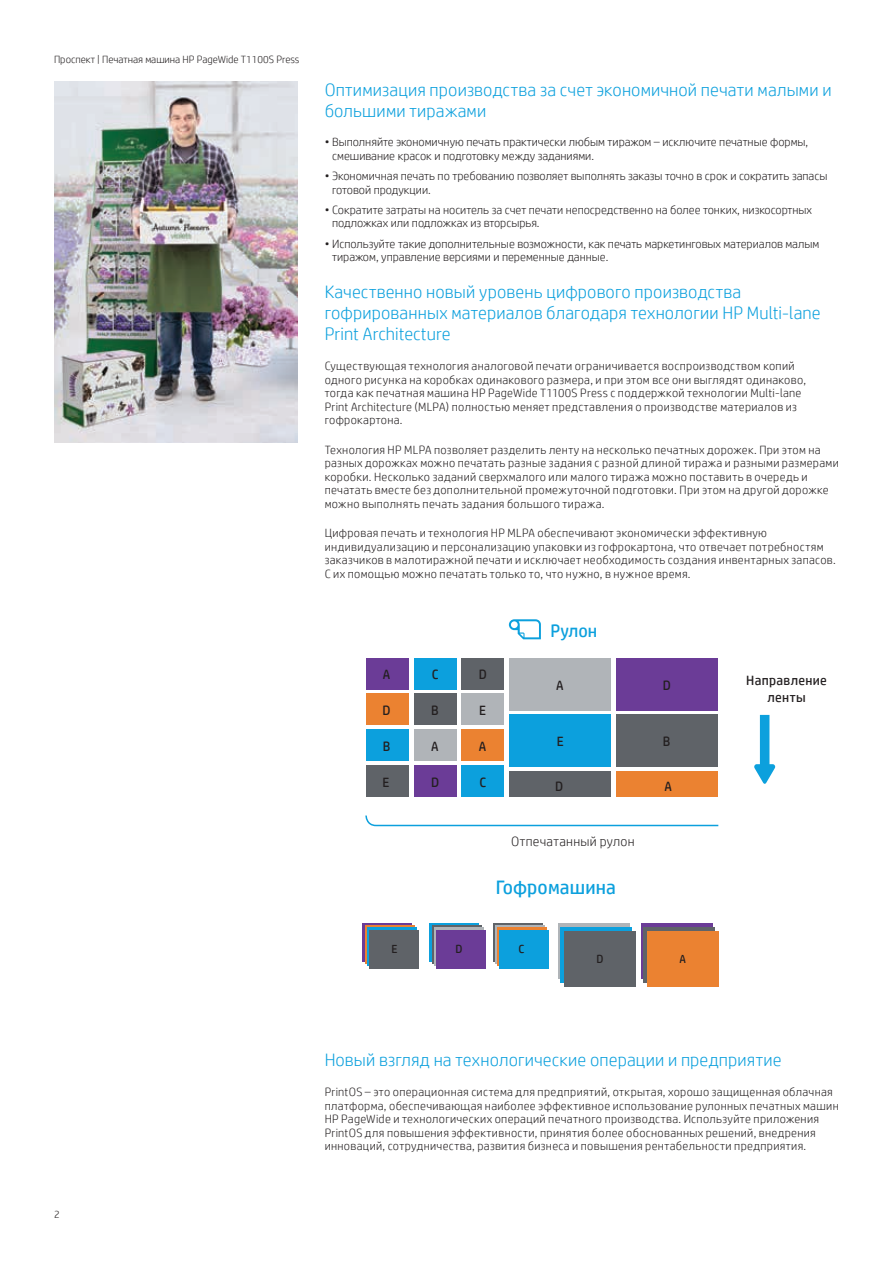
<style>
.page{position:relative;width:893px;height:1263px;background:#fff}
.page>*{position:absolute;margin:0;border:0;box-sizing:border-box;transform-origin:0 0}
.Body{font:19.5px "HP Simplified";letter-spacing:.005em;color:#0ca0dd}
.Subhead_14_16_bold_b{font:300 18px/21px "HP Simplified";letter-spacing:.005em;color:#0ca0dd}
.Sidebar_body{font:18px "HP Simplified";color:#0ca0dd}
.Body-2{font:13.5px/16.5px "HP Simplified";letter-spacing:.025em;color:#231f20;text-align:center}
.Body-3{font:300 13.5px "HP Simplified";letter-spacing:.025em;color:#231f20}
.Body_last{font:300 12px/13.5px "HP Simplified";letter-spacing:.025em;color:#231f20}
.Body-4{font:300 12px/13.5px "HP Simplified";letter-spacing:.025em;color:#231f20}
.Body_last-2{font:300 12px/13.5px "HP Simplified";color:#231f20}
.Body-5{font:11.7px "HP Simplified";color:#231f20}
.Title_descriptor{font:300 10.5px "HP Simplified";color:#231f20}
.Page_number_left{font:300 10.5px "HP Simplified";color:#231f20}
</style>
<div class="page">
<img style="left:54px;top:81px;width:244px;height:361px">
<div style="left:363px;top:923px;width:49px;height:38px;background:#6b3c97"></div>
<div style="left:365px;top:925px;width:49px;height:38px;background:#eb8231"></div>
<svg style="left:367px;top:927px;width:49px;height:39px"></svg>
<div style="left:370px;top:930px;width:49px;height:39px;background:#5f6368"></div>
<div style="left:430px;top:923px;width:49px;height:38px;background:#0ca0dd"></div>
<div style="left:432px;top:925px;width:49px;height:38px;background:#5f6368"></div>
<svg style="left:434px;top:927px;width:49px;height:39px"></svg>
<div style="left:437px;top:930px;width:49px;height:39px;background:#6b3c97"></div>
<svg style="left:558px;top:923px;width:71px;height:56px"></svg>
<div style="left:561px;top:926px;width:71px;height:56px;background:#0ca0dd"></div>
<div style="left:564px;top:931px;width:72px;height:55px;background:#5f6368"></div>
<svg style="left:641px;top:923px;width:71px;height:56px"></svg>
<div style="left:644px;top:926px;width:71px;height:56px;background:#5f6368"></div>
<div style="left:647px;top:931px;width:72px;height:55px;background:#eb8231"></div>
<div style="left:493px;top:923px;width:49px;height:38px;background:linear-gradient(to bottom,#b0b4b8,#b0b4b8)"></div>
<div style="left:496px;top:925px;width:49px;height:38px;background:#b0b4b8"></div>
<svg style="left:497px;top:927px;width:49px;height:39px"></svg>
<div style="left:500px;top:930px;width:49px;height:39px;background:#0ca0dd"></div>
<svg style="left:365px;top:815px;width:354px;height:12px"></svg>
<div style="left:509px;top:658px;width:102px;height:52px;background:#b0b4b8"></div>
<div style="left:616px;top:658px;width:102px;height:52px;background:#6b3c97"></div>
<div style="left:414px;top:693px;width:42px;height:32px;background:#5f6368"></div>
<div style="left:461px;top:658px;width:43px;height:31px;background:#5f6368"></div>
<div style="left:366px;top:693px;width:43px;height:32px;background:#eb8231"></div>
<div style="left:461px;top:693px;width:43px;height:32px;background:#b0b4b8"></div>
<div style="left:414px;top:729px;width:42px;height:32px;background:#b0b4b8"></div>
<div style="left:366px;top:729px;width:43px;height:32px;background:#0ca0dd"></div>
<div style="left:461px;top:729px;width:43px;height:32px;background:#eb8231"></div>
<div style="left:414px;top:658px;width:42px;height:31px;background:#0ca0dd"></div>
<div style="left:366px;top:658px;width:43px;height:31px;background:#6b3c97"></div>
<div style="left:366px;top:765px;width:43px;height:32px;background:#5f6368"></div>
<div style="left:414px;top:765px;width:42px;height:32px;background:#6b3c97"></div>
<div style="left:461px;top:765px;width:43px;height:32px;background:#0ca0dd"></div>
<div style="left:616px;top:771px;width:102px;height:26px;background:#eb8231"></div>
<div style="left:510px;top:771px;width:101px;height:26px;background:#5f6368"></div>
<div style="left:510px;top:714px;width:101px;height:53px;background:#0ca0dd"></div>
<div style="left:616px;top:714px;width:102px;height:53px;background:#5f6368"></div>
<svg style="left:754px;top:715px;width:21px;height:69px"></svg>
<svg style="left:509px;top:619px;width:32px;height:20px"></svg>
<p class="Title_descriptor" style="left:54px;top:52px;width:247px">Проспект | Печатная машина HP PageWide T1100S Press</p>
<p class="Subhead_14_16_bold_b" style="left:325px;top:78px;width:508px">Оптимизация производства за счет экономичной печати малыми и большими тиражами</p>
<p class="Body_last-2" style="left:332px;top:135px;width:478px;text-indent:-8px">• Выполняйте экономичную печать практически любым тиражом – исключите печатные формы, смешивание красок и подготовку между заданиями.</p>
<p class="Body_last-2" style="left:332px;top:169px;width:497px;text-indent:-8px">• Экономичная печать по требованию позволяет выполнять заказы точно в срок и сократить запасы готовой продукции.</p>
<p class="Body_last-2" style="left:332px;top:203px;width:481px;text-indent:-8px">• Сократите затраты на носитель за счет печати непосредственно на более тонких, низкосортных подложках или подложках из вторсырья.</p>
<p class="Body_last-2" style="left:332px;top:236px;width:489px;text-indent:-8px">• Используйте такие дополнительные возможности, как печать маркетинговых материалов малым тиражом, управление версиями и переменные данные.</p>
<p class="Subhead_14_16_bold_b" style="left:325px;top:281px;width:497px">Качественно новый уровень цифрового производства гофрированных материалов благодаря технологии HP Multi-lane<br>Print Architecture</p>
<p class="Body-4" style="left:325px;top:359px;width:483px">Существующая технология аналоговой печати ограничивается воспроизводством копий одного рисунка на коробках одинакового размера, и при этом все они выглядят одинаково, тогда как печатная машина HP PageWide T1100S Press с поддержкой технологии Multi-lane Print Architecture (MLPA) полностью меняет представления о производстве материалов из гофрокартона.</p>
<p class="Body-4" style="left:325px;top:442px;width:516px">Технология HP MLPA позволяет разделить ленту на несколько печатных дорожек. При этом на разных дорожках можно печатать разные задания с разной длиной тиража и разными размерами коробки. Несколько заданий сверхмалого или малого тиража можно поставить в очередь и печатать вместе без дополнительной промежуточной подготовки. При этом на другой дорожке можно выполнять печать задания большого тиража.</p>
<p class="Body_last" style="left:325px;top:526px;width:512px">Цифровая печать и технология HP MLPA обеспечивают экономически эффективную индивидуализацию и персонализацию упаковки из гофрокартона, что отвечает потребностям заказчиков в малотиражной печати и исключает необходимость создания инвентарных запасов.<br>С их помощью можно печатать только то, что нужно, в нужное время.</p>
<p class="Sidebar_body" style="left:550px;top:619px;width:48px">Рулон</p>
<p class="Body-2" style="left:383px;top:666px;width:9px">A</p>
<p class="Body-2" style="left:432px;top:666px;width:8px">С</p>
<p class="Body-2" style="left:479px;top:666px;width:10px">D</p>
<p class="Body-2" style="left:556px;top:676px;width:9px">A</p>
<p class="Body-2" style="left:663px;top:676px;width:10px">D</p>
<p class="Body-2" style="left:746px;top:672px;width:82px">Направление ленты</p>
<p class="Body-2" style="left:382px;top:702px;width:10px">D</p>
<p class="Body-2" style="left:431px;top:702px;width:9px">B</p>
<p class="Body-2" style="left:479px;top:702px;width:8px">E</p>
<p class="Body-2" style="left:383px;top:738px;width:9px">B</p>
<p class="Body-2" style="left:431px;top:738px;width:9px">A</p>
<p class="Body-2" style="left:479px;top:738px;width:9px">A</p>
<p class="Body-2" style="left:557px;top:733px;width:8px">E</p>
<p class="Body-2" style="left:663px;top:733px;width:9px">B</p>
<p class="Body-2" style="left:382px;top:774px;width:8px">E</p>
<p class="Body-2" style="left:431px;top:774px;width:10px">D</p>
<p class="Body-2" style="left:479px;top:774px;width:8px">С</p>
<p class="Body-2" style="left:555px;top:777px;width:10px">D</p>
<p class="Body-2" style="left:664px;top:777px;width:9px">A</p>
<p class="Body-3" style="left:511px;top:833px;width:125px">Отпечатанный рулон</p>
<p class="Body" style="left:496px;top:874px;width:122px">Гофромашина</p>
<p class="Body-5" style="left:392px;top:941px;width:8px">E</p>
<p class="Body-5" style="left:456px;top:941px;width:9px">D</p>
<p class="Body-5" style="left:518px;top:941px;width:7px">С</p>
<p class="Body-5" style="left:596px;top:952px;width:9px">D</p>
<p class="Body-5" style="left:679px;top:952px;width:8px">A</p>
<p class="Page_number_left" style="left:54px;top:1207px;width:7px">2</p>
<p class="Subhead_14_16_bold_b" style="left:325px;top:1049px;width:458px">Новый взгляд на технологические операции и предприятие</p>
<p class="Body_last" style="left:325px;top:1085px;width:516px">PrintOS – это операционная система для предприятий, открытая, хорошо защищенная облачная платформа, обеспечивающая наиболее эффективное использование рулонных печатных машин HP PageWide и технологических операций печатного производства. Используйте приложения PrintOS для повышения эффективности, принятия более обоснованных решений, внедрения инноваций, сотрудничества, развития бизнеса и повышения рентабельности предприятия.</p>
</div>
